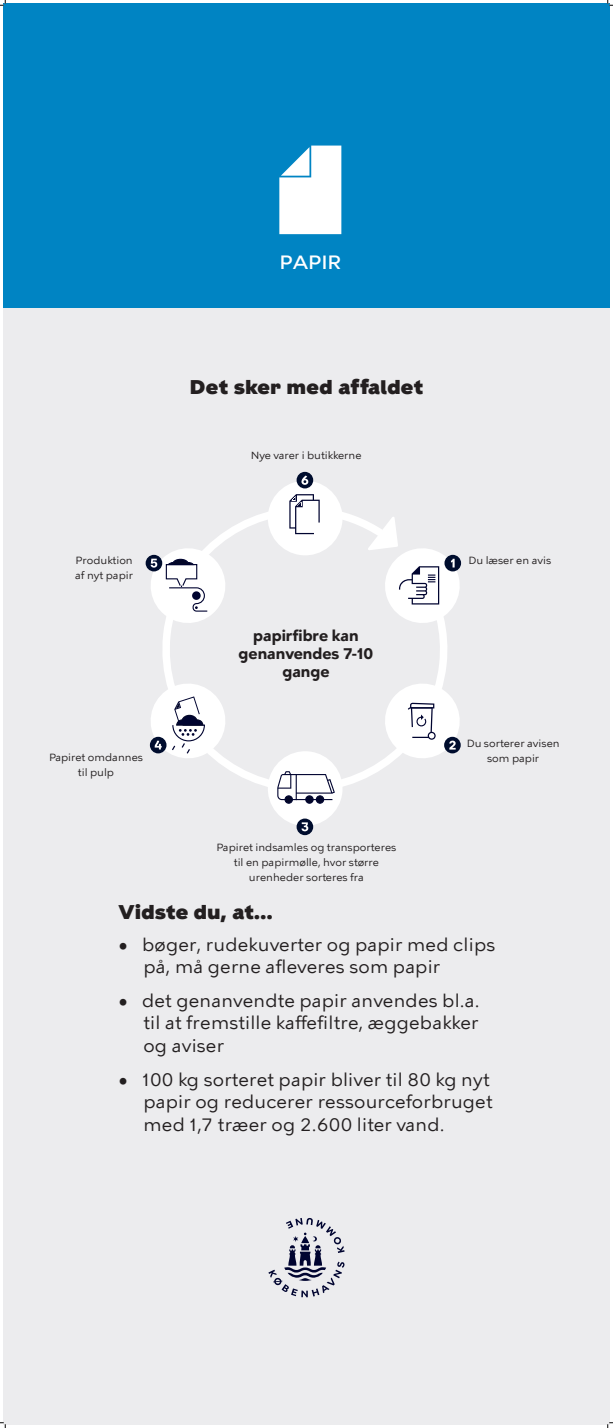
<style>
.page{position:relative;width:613px;height:1428px;background:#fff}
.page>*{position:absolute;margin:0;border:0;box-sizing:border-box;transform-origin:0 0}
.t1{font:900 20px "KBH";letter-spacing:.025em;color:#231f20}
.t2{font:500 19.1px "KBH";color:#fff}
.t3{font:18px/22.5px "KBH Tekst";letter-spacing:.01em;color:#231f20}
.t4{font:700 15px/18px "KBH Tekst";color:#231f20;text-align:center}
.t5{font:10.5px/15px "KBH Tekst";color:#231f20;text-align:center}
</style>
<div class="page">
<div style="left:3px;top:3px;width:607px;height:1422px;background:#ececee"></div>
<svg style="left:163px;top:513px;width:284px;height:273px"></svg>
<svg style="left:146px;top:543px;width:84px;height:85px"></svg>
<svg style="left:149px;top:678px;width:82px;height:85px"></svg>
<svg style="left:297px;top:472px;width:16px;height:16px"></svg>
<svg style="left:266px;top:475px;width:78px;height:82px"></svg>
<svg style="left:297px;top:818px;width:16px;height:17px"></svg>
<svg style="left:266px;top:749px;width:78px;height:82px"></svg>
<svg style="left:380px;top:678px;width:81px;height:85px"></svg>
<svg style="left:367px;top:516px;width:95px;height:112px"></svg>
<svg style="left:268px;top:1218px;width:77px;height:79px"></svg>
<div style="left:3px;top:3px;width:607px;height:305px;background:#0084c3"></div>
<svg style="left:279px;top:146px;width:62px;height:88px;background:#e1f0f8"></svg>
<svg style="left:0;top:0;width:6px;height:6px"></svg>
<svg style="left:0;top:1422px;width:6px;height:6px"></svg>
<svg style="left:607px;top:0;width:6px;height:6px"></svg>
<svg style="left:607px;top:1422px;width:6px;height:6px"></svg>
<p class="t2" style="left:280px;top:250px;width:63px">PAPIR</p>
<p class="t1" style="left:190px;top:375px;width:235px">Det sker med affaldet</p>
<p class="t5" style="left:75px;top:552px;width:59px;text-align:left">Produktion af nyt papir</p>
<p class="t5" style="left:49px;top:750px;width:96px">Papiret omdannes til pulp</p>
<p class="t5" style="left:251px;top:447px;width:112px">Nye varer i butikkerne</p>
<p class="t4" style="left:239px;top:627px;width:136px">papirfibre kan genanvendes 7-10 gange</p>
<p class="t5" style="left:217px;top:839px;width:181px">Papiret indsamles og transporteres til en papirmølle, hvor større -urenheder sorteres fra</p>
<p class="t1" style="left:119px;top:900px;width:155px">Vidste du, at...</p>
<p class="t5" style="left:468px;top:552px;width:84px">Du læser en avis</p>
<p class="t5" style="left:467px;top:735px;width:94px">Du sorterer avisen som papir</p>
<p class="t3" style="left:143px;top:933px;width:353px;text-indent:-25px">• bøger, rudekuverter og papir med clips på, må gerne afleveres som papir</p>
<p class="t3" style="left:143px;top:989px;width:338px;text-align:justify;text-indent:-25px">• det genanvendte papir anvendes bl.a. til at fremstille kaffefiltre, æggebakker og aviser</p>
<p class="t3" style="left:143px;top:1068px;width:351px;text-indent:-25px">• 100 kg sorteret papir bliver til 80 kg nyt papir og reducerer ressourceforbruget med 1,7 træer og 2.600 liter vand.</p>
</div>
